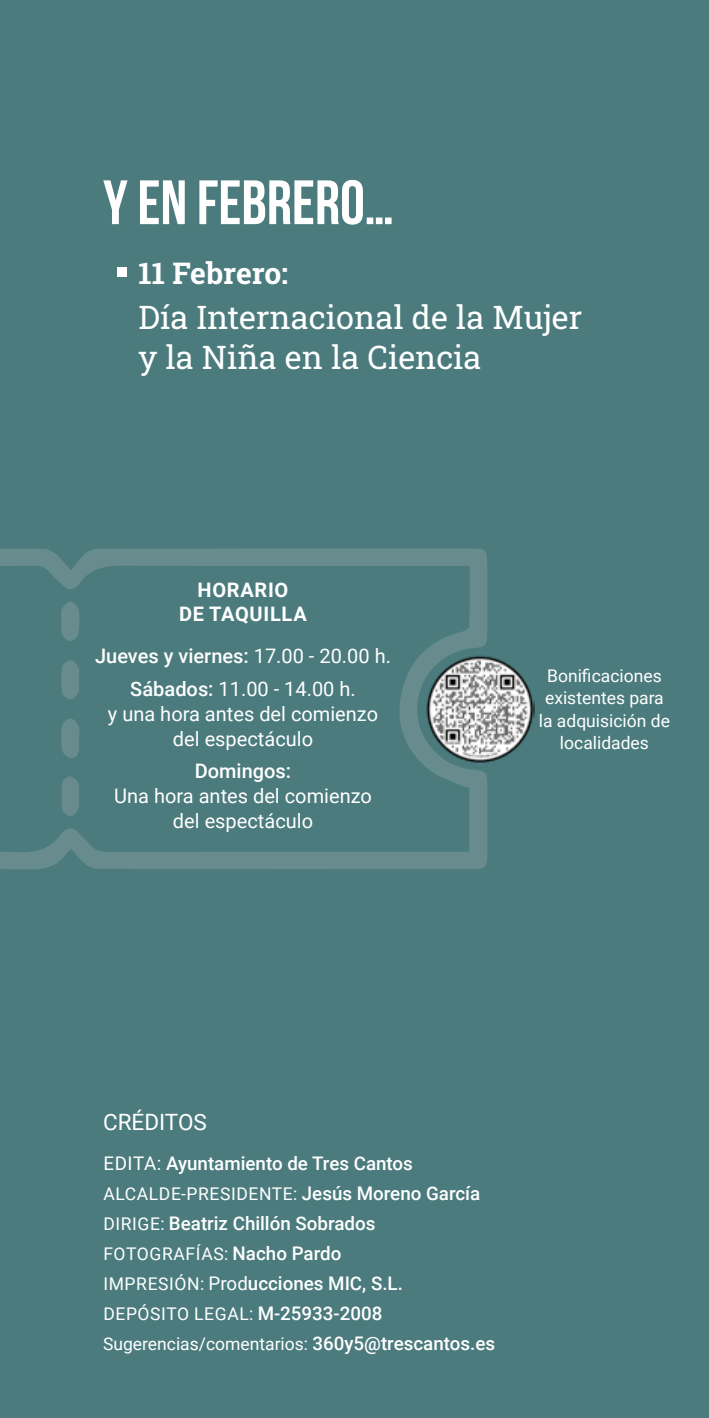
<style>
.page{position:relative;width:709px;height:1418px;background:#fff}
.page>*{position:absolute;margin:0;border:0;box-sizing:border-box;transform-origin:0 0}
.t1{font:700 62.5px "Bebas Neue";color:#fff}
.t2{font:32.5px/40px "Roboto Slab";color:#fff}
.t3{font:700 30px "Roboto Slab";color:#fff}
.t4{font:22.5px "Roboto";color:#fff}
.t5{font:20px/25px "Roboto";color:#fff;text-align:center}
.t6{font:700 20px/24px "Roboto";letter-spacing:.035em;color:#fff;text-align:center}
.t7{font:500 20px "Roboto";color:#fff}
.t8{font:500 18.75px "Roboto";color:#fff}
.t9{font:17.5px/22.5px "Roboto";color:#fff}
.t10{font:17.5px "Roboto";letter-spacing:.035em;color:#fff}
.s1{font-weight:500}
.s2{font-weight:400}
.s3{font-weight:500;font-size:18.75px}
.s4{font-weight:400;font-size:17.5px}
</style>
<div class="page">
<div style="left:0;top:0;width:709px;height:1417px;background:#4b7b7d"></div>
<svg style="left:0;top:548px;width:487px;height:322px"></svg>
<svg style="left:61px;top:776px;width:19px;height:40px"></svg>
<svg style="left:60px;top:601px;width:20px;height:40px"></svg>
<svg style="left:61px;top:660px;width:19px;height:39px"></svg>
<svg style="left:61px;top:718px;width:19px;height:41px"></svg>
<img style="left:425px;top:654px;width:109px;height:109px">
<div style="left:117px;top:267px;width:10px;height:10px;background:#fff"></div>
<h1 class="t1" style="left:103px;top:168px;width:292px">Y EN FEBRERO…</h1>
<h3 class="t3" style="left:138px;top:253px;width:151px">11 Febrero:</h3>
<h2 class="t2" style="left:138px;top:296px;width:445px">Día Internacional de la Mujer y la Niña en la Ciencia</h2>
<p class="t6" style="left:179px;top:577px;width:129px">HORARIO<br>DE TAQUILLA</p>
<p class="t5" style="left:95px;top:639px;width:297px;line-height:32.5px"><span class="s1">Jueves y viernes:</span> 17.00 - 20.00 h.<br><span class="s1">Sábados:</span> 11.00 - 14.00 h.</p>
<p class="t5" style="left:108px;top:700px;width:271px">y una hora antes del comienzo del espectáculo</p>
<p class="t7" style="left:195px;top:757px;width:98px">Domingos:</p>
<p class="t5" style="left:114px;top:783px;width:259px">Una hora antes del comienzo del espectáculo</p>
<p class="t9" style="left:539px;top:663px;width:133px;text-align:center">Bonificaciones existentes para la adquisición de localidades</p>
<p class="t4" style="left:103px;top:1106px;width:105px">CRÉDITOS</p>
<p class="t8" style="left:103px;top:1150px;width:311px"><span class="s2">EDITA:</span> Ayuntamiento de Tres Cantos</p>
<p class="t10" style="left:103px;top:1181px;width:378px">ALCALDE-PRESIDENTE: <span class="s3">Jesús Moreno García</span></p>
<p class="t8" style="left:103px;top:1210px;width:274px"><span class="s4">DIRIGE:</span> Beatriz Chillón Sobrados</p>
<p class="t10" style="left:103px;top:1241px;width:239px">FOTOGRAFÍAS: <span class="s3">Nacho Pardo</span></p>
<p class="t8" style="left:103px;top:1270px;width:301px"><span class="s4">IMPRESIÓN:</span> <span class="s2">Prod</span>ucciones MIC, S.L.</p>
<p class="t9" style="left:103px;top:1298px;width:393px;line-height:30px">DEPÓSITO LEGAL: <span class="s3">M-25933-2008<br></span>Sugerencias/comentarios: <span class="s3">360y5@trescantos.es</span></p>
</div>
